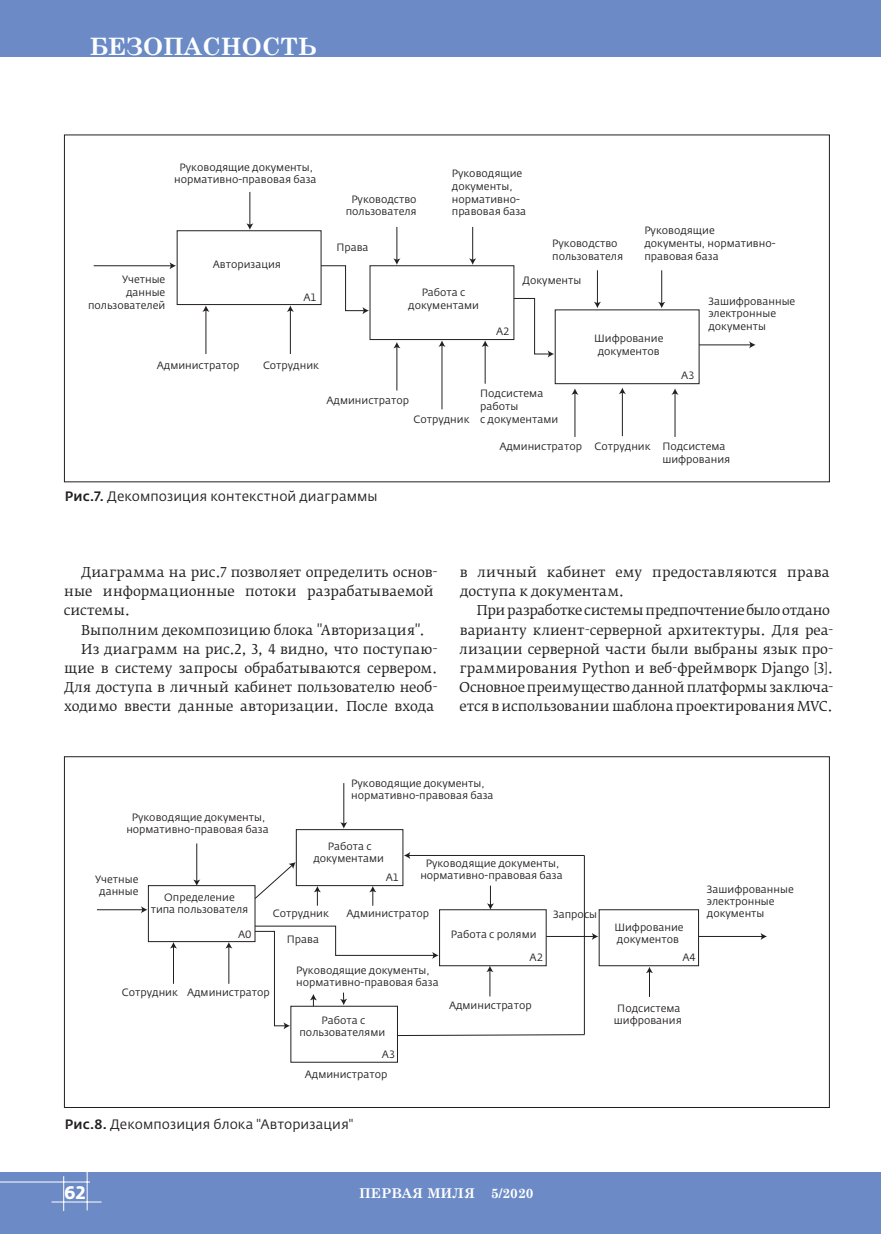
<style>
.page{position:relative;width:881px;height:1234px;background:#fff}
.page>*{position:absolute;margin:0;border:0;box-sizing:border-box;transform-origin:0 0}
.t1{font:700 24px "Century Schoolbook";color:#fff}
.t2{font:700 18px "Fedra Sans Pro";color:#fff}
.t3{font:13.5px/19px "Fedra Serif B Pro";letter-spacing:-.005em;color:#231f20}
.t4{font:13.5px "Fedra Sans Pro";letter-spacing:.005em;color:#231f20}
.t5{font:700 13.5px "Century Schoolbook";color:#fff}
.t6{font:10.5px/12.8px "Fedra Sans Pro";color:#231f20;text-align:center}
.s1{font-weight:500}
</style>
<div class="page">
<div style="left:0;top:0;width:880px;height:57px;background:#6c8bc6"></div>
<div style="left:0;top:1172px;width:880px;height:61px;background:#6c8bc6"></div>
<hr style="left:51px;top:1201px;width:50px;height:1px;background:#fff">
<hr style="left:87px;top:1171px;width:1px;height:39px;background:#fff">
<hr style="left:63px;top:1175px;width:1px;height:35px;background:#fff">
<hr style="left:0;top:1181px;width:90px;height:1px;background:#fff">
<div style="left:148px;top:885px;width:107px;height:56px;border:1px solid #231f20"></div>
<div style="left:296px;top:829px;width:107px;height:56px;border:1px solid #231f20"></div>
<div style="left:439px;top:909px;width:107px;height:56px;border:1px solid #231f20"></div>
<div style="left:598px;top:909px;width:100px;height:56px;border:1px solid #231f20"></div>
<hr style="left:698px;top:935px;width:64px;height:1px;background:#231f20">
<svg style="left:760px;top:933px;width:6px;height:6px"></svg>
<hr style="left:546px;top:935px;width:47px;height:1px;background:#231f20">
<svg style="left:591px;top:933px;width:7px;height:6px"></svg>
<hr style="left:343px;top:783px;width:1px;height:40px;background:#231f20">
<svg style="left:340px;top:822px;width:7px;height:6px"></svg>
<hr style="left:97px;top:909px;width:46px;height:1px;background:#231f20">
<svg style="left:141px;top:906px;width:6px;height:7px"></svg>
<svg style="left:254px;top:862px;width:41px;height:37px"></svg>
<hr style="left:583px;top:855px;width:1px;height:179px;background:#231f20">
<hr style="left:408px;top:854px;width:176px;height:1px;background:#231f20">
<svg style="left:404px;top:852px;width:6px;height:6px"></svg>
<svg style="left:645px;top:966px;width:7px;height:30px"></svg>
<svg style="left:487px;top:885px;width:7px;height:24px"></svg>
<svg style="left:369px;top:885px;width:7px;height:20px"></svg>
<svg style="left:314px;top:885px;width:7px;height:20px"></svg>
<hr style="left:196px;top:843px;width:1px;height:38px;background:#231f20">
<svg style="left:193px;top:879px;width:7px;height:6px"></svg>
<hr style="left:173px;top:946px;width:1px;height:37px;background:#231f20">
<svg style="left:170px;top:941px;width:7px;height:7px"></svg>
<hr style="left:228px;top:946px;width:1px;height:37px;background:#231f20">
<svg style="left:225px;top:941px;width:7px;height:7px"></svg>
<svg style="left:254px;top:925px;width:331px;height:111px"></svg>
<div style="left:177px;top:230px;width:144px;height:75px;border:1px solid #231f20"></div>
<div style="left:369px;top:265px;width:145px;height:75px;border:1px solid #231f20"></div>
<div style="left:554px;top:309px;width:145px;height:75px;border:1px solid #231f20"></div>
<hr style="left:698px;top:344px;width:52px;height:1px;background:#231f20">
<svg style="left:748px;top:341px;width:7px;height:7px"></svg>
<hr style="left:396px;top:227px;width:1px;height:33px;background:#231f20">
<svg style="left:393px;top:258px;width:7px;height:7px"></svg>
<hr style="left:249px;top:192px;width:1px;height:33px;background:#231f20">
<svg style="left:246px;top:223px;width:7px;height:7px"></svg>
<hr style="left:472px;top:227px;width:1px;height:33px;background:#231f20">
<svg style="left:469px;top:258px;width:7px;height:7px"></svg>
<hr style="left:596px;top:270px;width:1px;height:33px;background:#231f20">
<svg style="left:594px;top:302px;width:6px;height:6px"></svg>
<hr style="left:661px;top:270px;width:1px;height:33px;background:#231f20">
<svg style="left:658px;top:302px;width:7px;height:6px"></svg>
<hr style="left:205px;top:310px;width:1px;height:44px;background:#231f20">
<svg style="left:202px;top:305px;width:7px;height:7px"></svg>
<hr style="left:290px;top:310px;width:1px;height:44px;background:#231f20">
<svg style="left:287px;top:305px;width:7px;height:7px"></svg>
<hr style="left:396px;top:346px;width:1px;height:44px;background:#231f20">
<svg style="left:393px;top:342px;width:7px;height:6px"></svg>
<hr style="left:441px;top:345px;width:1px;height:64px;background:#231f20">
<svg style="left:438px;top:340px;width:7px;height:7px"></svg>
<hr style="left:484px;top:345px;width:1px;height:38px;background:#231f20">
<svg style="left:481px;top:340px;width:7px;height:7px"></svg>
<hr style="left:574px;top:393px;width:1px;height:44px;background:#231f20">
<svg style="left:571px;top:388px;width:7px;height:7px"></svg>
<hr style="left:621px;top:392px;width:1px;height:44px;background:#231f20">
<svg style="left:619px;top:387px;width:6px;height:7px"></svg>
<hr style="left:674px;top:393px;width:1px;height:44px;background:#231f20">
<svg style="left:671px;top:388px;width:7px;height:7px"></svg>
<hr style="left:94px;top:265px;width:77px;height:1px;background:#231f20">
<svg style="left:169px;top:262px;width:7px;height:7px"></svg>
<svg style="left:320px;top:265px;width:49px;height:49px"></svg>
<svg style="left:513px;top:297px;width:41px;height:60px"></svg>
<h1 class="t1" style="left:89px;top:28px;width:229px">Безопасность</h1>
<p class="t6" style="left:174px;top:160px;width:144px">Руководящие документы, нормативно-правовая база</p>
<p class="t6" style="left:345px;top:192px;width:72px">Руководство пользователя</p>
<p class="t6" style="left:451px;top:167px;width:76px;text-align:left">Руководящие документы, нормативно&shy;правовая база</p>
<p class="t6" style="left:88px;top:273px;width:79px;text-align:right">Учетные данные пользователей</p>
<p class="t6" style="left:213px;top:258px;width:70px">Авторизация</p>
<p class="t6" style="left:336px;top:241px;width:34px">Права</p>
<p class="t6" style="left:303px;top:291px;width:15px">А1</p>
<p class="t6" style="left:408px;top:286px;width:72px">Работа с документами</p>
<p class="t6" style="left:157px;top:359px;width:84px">Администратор</p>
<p class="t6" style="left:263px;top:359px;width:57px">Сотрудник</p>
<p class="t6" style="left:496px;top:324px;width:15px">А2</p>
<p class="t6" style="left:552px;top:237px;width:72px;text-align:left">Руководство пользователя</p>
<p class="t6" style="left:522px;top:274px;width:60px">Документы</p>
<p class="t6" style="left:644px;top:224px;width:133px;text-align:left">Руководящие документы, нормативно&shy;правовая база</p>
<p class="t6" style="left:708px;top:294px;width:88px;text-align:left">Зашифрованные электронные документы</p>
<p class="t6" style="left:594px;top:332px;width:71px">Шифрование документов</p>
<p class="t6" style="left:680px;top:369px;width:15px">А3</p>
<p class="t6" style="left:326px;top:394px;width:84px">Администратор</p>
<p class="t6" style="left:413px;top:413px;width:57px">Сотрудник</p>
<p class="t6" style="left:480px;top:387px;width:79px;text-align:left">Подсистема работы<br>с документами</p>
<p class="t6" style="left:499px;top:440px;width:84px">Администратор</p>
<p class="t4" style="left:65px;top:488px;width:314px"><span class="s1">Рис.7.</span> Декомпозиция контекстной диаграммы</p>
<p class="t6" style="left:662px;top:439px;width:69px;text-align:left;text-indent:-68px">Сотрудник Подсистема шифрования</p>
<p class="t3" style="left:64px;top:563px;width:375px;text-indent:17px">Диаграмма на рис.7 позволяет определить основ&shy;ные информационные потоки разрабатываемой системы.</p>
<p class="t3" style="left:81px;top:620px;width:345px">Выполним декомпозицию блока "Авторизация".</p>
<p class="t3" style="left:81px;top:639px;width:358px">Из диаграмм на рис.2, 3, 4 видно, что поступаю-</p>
<p class="t3" style="left:64px;top:658px;width:375px">щие в систему запросы обрабатываются сервером.</p>
<p class="t3" style="left:64px;top:677px;width:375px">Для доступа в личный кабинет пользователю необ-</p>
<p class="t3" style="left:64px;top:696px;width:371px">ходимо ввести данные авторизации. После входа</p>
<p class="t3" style="left:459px;top:563px;width:371px">в личный кабинет ему предоставляются права доступа к документам.</p>
<p class="t3" style="left:459px;top:601px;width:375px;text-indent:18px">При разработке системы предпочтение было отдано варианту клиент-серверной архитектуры. Для реа&shy;лизации серверной части были выбраны язык про&shy;граммирования Python и веб-фреймворк Django [3].<br>Основное преимущество данной платформы заключа&shy;ется в использовании шаблона проектирования MVC.</p>
<p class="t6" style="left:351px;top:777px;width:144px;line-height:12px;text-align:left">Руководящие документы, нормативно-правовая база</p>
<p class="t6" style="left:126px;top:811px;width:144px;line-height:12px">Руководящие документы, нормативно-правовая база</p>
<p class="t6" style="left:95px;top:873px;width:45px;line-height:12px">Учетные данные</p>
<p class="t6" style="left:313px;top:840px;width:72px;line-height:12px">Работа с документами</p>
<p class="t6" style="left:420px;top:856px;width:144px;line-height:12px">Руководящие документы, нормативно-правовая база</p>
<p class="t6" style="left:386px;top:870px;width:15px">А1</p>
<p class="t6" style="left:151px;top:891px;width:99px;line-height:12px">Определение<br>типа пользователя</p>
<p class="t6" style="left:238px;top:928px;width:15px">А0</p>
<p class="t6" style="left:273px;top:906px;width:57px">Сотрудник</p>
<p class="t6" style="left:346px;top:906px;width:84px">Администратор</p>
<p class="t6" style="left:553px;top:908px;width:45px">Запросы</p>
<p class="t6" style="left:529px;top:923px;width:15px;line-height:23px;text-align:left;text-indent:-79px">Работа с ролями<br>А2</p>
<p class="t6" style="left:614px;top:920px;width:71px;line-height:12px;text-align:left">Шифрование документов</p>
<p class="t6" style="left:287px;top:933px;width:34px">Права</p>
<p class="t6" style="left:682px;top:950px;width:15px">А4</p>
<p class="t6" style="left:122px;top:986px;width:149px">Сотрудник Администратор</p>
<p class="t6" style="left:296px;top:964px;width:144px;line-height:12px;text-align:left">Руководящие документы, нормативно-правовая база</p>
<p class="t6" style="left:299px;top:1014px;width:87px;line-height:12px">Работа с пользователями</p>
<p class="t6" style="left:381px;top:1047px;width:15px">А3</p>
<p class="t6" style="left:305px;top:1067px;width:84px">Администратор</p>
<p class="t6" style="left:449px;top:998px;width:84px">Администратор</p>
<p class="t6" style="left:613px;top:1001px;width:69px;line-height:12px">Подсистема шифрования</p>
<p class="t6" style="left:706px;top:883px;width:88px;line-height:12px;text-align:left">Зашифрованные электронные документы</p>
<p class="t4" style="left:65px;top:1115px;width:290px"><span class="s1">Рис.8.</span> Декомпозиция блока "Авторизация"</p>
<h2 class="t2" style="left:64px;top:1180px;width:23px">62</h2>
<p class="t5" style="left:359px;top:1181px;width:176px">ПЕРВАЯ МИЛЯ 5/2020</p>
</div>
